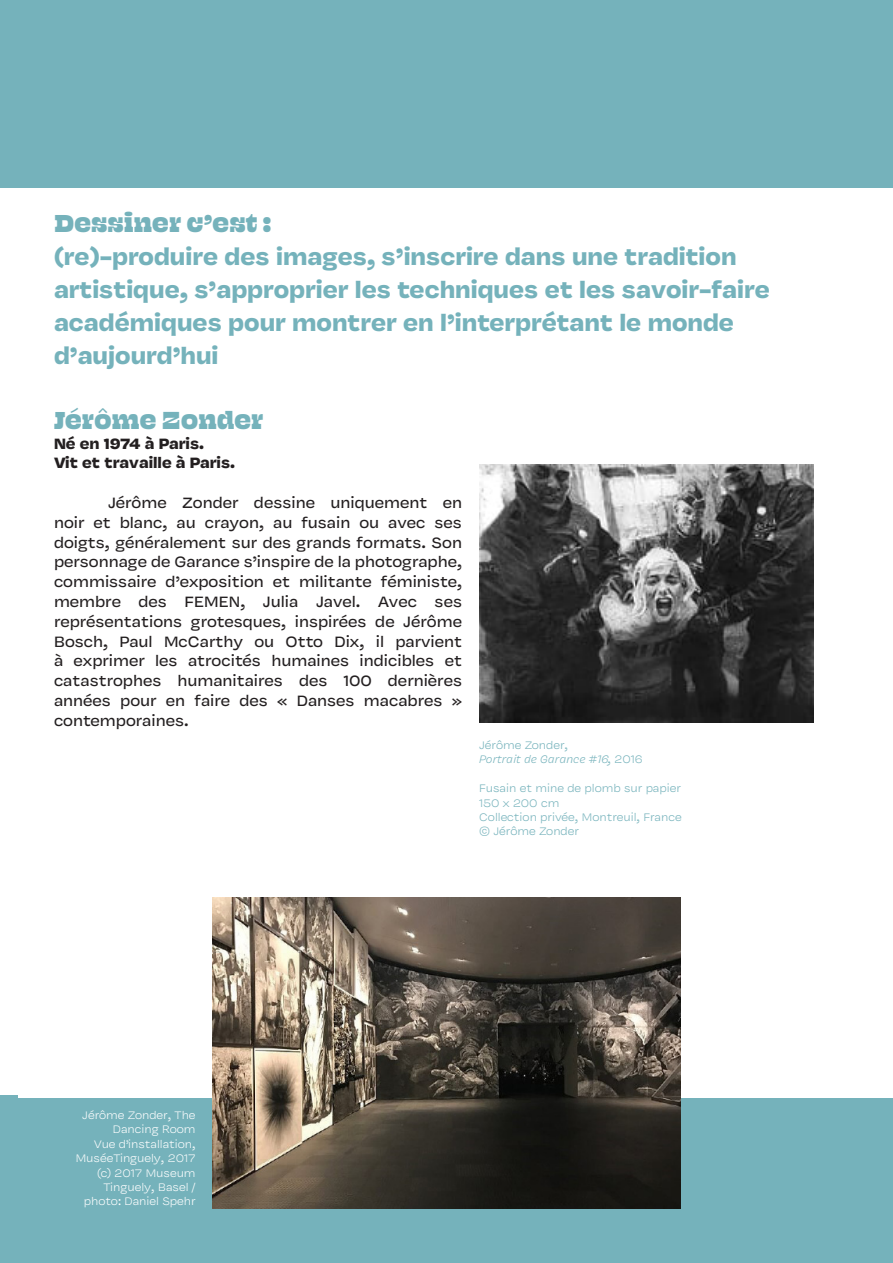
<style>
.page{position:relative;width:893px;height:1263px;background:#fff}
.page>*{position:absolute;margin:0;border:0;box-sizing:border-box;transform-origin:0 0}
.t1{font:27px "Beastly 12 Point";color:#75b2bb}
.t2{font:700 25.5px/33px "Vulf Sans";color:#75b2bb}
.t3{font:16.5px/19.8px "Vulf Sans";color:#231f20;text-align:justify}
.t4{font:700 16.5px "Vulf Sans";color:#231f20}
.t5{font:300 12px/14.4px "Vulf Sans";color:#fff;text-align:right}
.t6{font:300 12px "Vulf Sans";color:#75b2bb}
.t7{font:italic 300 12px "Vulf Sans";color:#75b2bb}
.s1{font-style:normal}
</style>
<div class="page">
<div style="left:0;top:1098px;width:893px;height:165px;background:#75b2bb"></div>
<div style="left:0;top:0;width:893px;height:187px;background:#75b2bb"></div>
<img style="left:213px;top:897px;width:467px;height:312px">
<img style="left:479px;top:465px;width:335px;height:258px">
<p class="t1" style="left:54px;top:204px;width:219px">Dessiner c’est :</p>
<p class="t2" style="left:54px;top:239px;width:717px">(re)-produire des images, s’inscrire dans une tradition artistique, s’approprier les techniques et les savoir-faire académiques pour montrer en l’interprétant le monde d’aujourd’hui</p>
<p class="t1" style="left:54px;top:401px;width:211px">Jérôme Zonder</p>
<p class="t4" style="left:54px;top:431px;width:152px">Né en 1974 à Paris.</p>
<p class="t4" style="left:54px;top:451px;width:183px">Vit et travaille à Paris.</p>
<p class="t3" style="left:54px;top:492px;width:410px;text-indent:54px">Jérôme Zonder dessine uniquement en noir et blanc, au crayon, au fusain ou avec ses doigts, généralement sur des grands formats. Son personnage de Garance s’inspire de la photographe, commissaire d’exposition et militante féministe, membre des FEMEN, Julia Javel. Avec ses représentations grotesques, inspirées de Jérôme Bosch, Paul McCarthy ou Otto Dix, il parvient à exprimer les atrocités humaines indicibles et catastrophes humanitaires des 100 dernières années pour en faire des « Danses macabres » contemporaines.</p>
<p class="t6" style="left:479px;top:737px;width:90px">Jérôme Zonder,</p>
<p class="t7" style="left:479px;top:751px;width:165px">Portrait de Garance #16, <span class="s1">2016</span></p>
<p class="t6" style="left:479px;top:780px;width:203px">Fusain et mine de plomb sur papier</p>
<p class="t6" style="left:479px;top:794px;width:82px">150 x 200 cm</p>
<p class="t6" style="left:479px;top:809px;width:204px">Collection privée, Montreuil, France</p>
<p class="t6" style="left:479px;top:823px;width:101px">© Jérôme Zonder</p>
<p class="t5" style="left:82px;top:1107px;width:115px">Jérôme Zonder, The<br>Dancing Room</p>
<p class="t5" style="left:76px;top:1136px;width:121px">Vue d’installation,<br>MuséeTinguely, 2017</p>
<p class="t5" style="left:84px;top:1165px;width:113px">(c) 2017 Museum<br>Tinguely, Basel / photo: Daniel Spehr</p>
</div>
